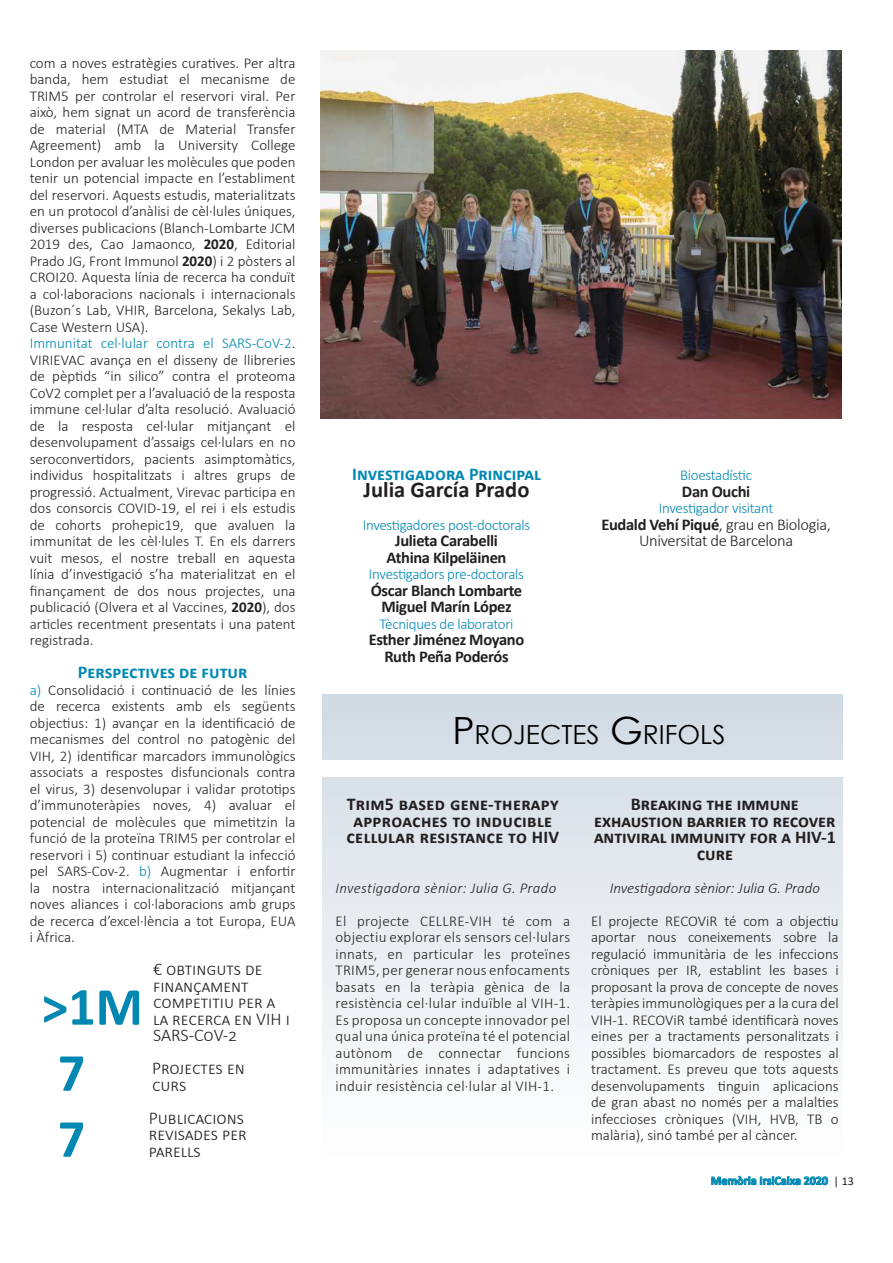
<style>
.page{position:relative;width:893px;height:1263px;background:#fff}
.page>*{position:absolute;margin:0;border:0;box-sizing:border-box;transform-origin:0 0}
.t1{font:700 54px "Calibri";color:#0088b2}
.t2{font:26.25px "Century Gothic";color:#000}
.t3{font:700 22.5px "Calibri";color:#231f20}
.t4{font:300 18px/16.5px "Calibri";color:#231f20}
.t5{font:700 18px/16.5px "Calibri";color:#231f20;text-align:center}
.t6{font:700 18px/16.5px "Calibri";letter-spacing:.02em;color:#231f20;text-align:center}
.t7{font:700 18px "Calibri";color:#0088b2}
.t8{font:700 16.5px/16.5px "Calibri";letter-spacing:-.02em;color:#231f20;text-align:center}
.t9{font:300 16.5px/16.5px "Calibri";letter-spacing:-.02em;color:#231f20;text-align:center}
.t10{font:300 15px/16.5px "Calibri";color:#231f20;text-align:justify}
.t11{font:300 15px "Calibri";letter-spacing:-.02em;color:#0088b2}
.t12{font:italic 300 15px "Calibri";letter-spacing:.005em;color:#231f20}
.t13{font:700 12px "Calibri";color:#0088b2}
.s1{font-weight:700}
.s2{color:#0088b2}
.s3{color:#000}
.s4{font-size:37.5px}
.s5{font-weight:400;color:#231f20}
</style>
<div class="page">
<div style="left:322px;top:695px;width:521px;height:460px;background:linear-gradient(to bottom,#d0dae4,#fefefe)"></div>
<div style="left:322px;top:761px;width:571px;height:16px;background:#fff"></div>
<svg style="left:711px;top:1175px;width:117px;height:10px"></svg>
<img style="left:321px;top:51px;width:521px;height:367px">
<p class="t10" style="left:30px;top:54px;width:267px;text-align:left">com a noves estratègies curatives. Per altra banda, hem estudiat el mecanisme de TRIM5 per controlar el reservori viral. Per això, hem signat un acord de transferència de material (MTA de Material Transfer Agreement) amb la University College London per avaluar les molècules que poden tenir un potencial impacte en l’establiment del reservori. Aquests estudis, materialitzats en un protocol d’anàlisi de cèl·lules úniques, diverses publicacions (Blanch-Lombarte JCM 2019 des, Cao Jamaonco, <span class="s1">2020</span>, Editorial Prado JG, Front Immunol <span class="s1">2020</span>) i 2 pòsters al CROI20. Aquesta línia de recerca ha conduït a col·laboracions nacionals i internacionals (Buzon´s Lab, VHIR, Barcelona, Sekalys Lab, Case Western USA).<br><span class="s2">Immunitat cel·lular contra el SARS-CoV-2</span><span class="s3">.<br></span>VIRIEVAC avança en el disseny de llibreries de pèptids “in silico” contra el proteoma CoV2 complet per a l’avaluació de la resposta immune cel·lular d’alta resolució. Avaluació de la resposta cel·lular mitjançant el desenvolupament d’assaigs cel·lulars en no seroconvertidors, pacients asimptomàtics, individus hospitalitzats i altres grups de progressió. Actualment, Virevac participa en dos consorcis COVID-19, el rei i els estudis de cohorts prohepic19, que avaluen la immunitat de les cèl·lules T. En els darrers vuit mesos, el nostre treball en aquesta línia d’investigació s’ha materialitzat en el finançament de dos nous projectes, una publicació (Olvera et al Vaccines, <span class="s1">2020</span>), dos articles recentment presentats i una patent registrada.</p>
<p class="t7" style="left:78px;top:659px;width:171px">Perspectives de futur</p>
<p class="t10" style="left:30px;top:681px;width:267px"><span class="s2">a)</span> Consolidació i continuació de les línies de recerca existents amb els següents objectius: 1) avançar en la identificació de mecanismes del control no patogènic del VIH, 2) identificar marcadors immunològics associats a respostes disfuncionals contra el virus, 3) desenvolupar i validar prototips d’immunoteràpies noves, 4) avaluar el potencial de molècules que mimetitzin la funció de la proteïna TRIM5 per controlar el reservori i 5) continuar estudiant la infecció pel SARS-Cov-2. <span class="s2">b)</span> Augmentar i enfortir la nostra internacionalització mitjançant noves aliances i col·laboracions amb grups de recerca d’excel·lència a tot Europa, EUA i Àfrica.</p>
<h1 class="t1" style="left:41px;top:968px;width:103px">&gt;1M</h1>
<h1 class="t1" style="left:58px;top:1034px;width:29px">7</h1>
<h1 class="t1" style="left:58px;top:1100px;width:29px">7</h1>
<p class="t4" style="left:153px;top:961px;width:138px">€ obtinguts de finançament competitiu per a la recerca en VIH i<br>SARS-CoV-2</p>
<p class="t4" style="left:152px;top:1060px;width:94px">Projectes en</p>
<p class="t4" style="left:149px;top:1068px;width:97px;line-height:33px">curs<br>Publicacions</p>
<p class="t4" style="left:149px;top:1126px;width:99px">revisades per</p>
<p class="t4" style="left:149px;top:1142px;width:54px">parells</p>
<p class="t7" style="left:352px;top:461px;width:190px">Investigadora Principal</p>
<h3 class="t3" style="left:364px;top:473px;width:167px">Julia García Prado</h3>
<p class="t11" style="left:363px;top:515px;width:169px">Investigadores post-doctorals</p>
<p class="t8" style="left:387px;top:532px;width:121px">Julieta Carabelli<br>Athina Kilpeläinen</p>
<p class="t11" style="left:369px;top:565px;width:157px">Investigadors pre-doctorals</p>
<p class="t8" style="left:371px;top:582px;width:153px">Óscar Blanch Lombarte<br>Miguel Marín López</p>
<p class="t11" style="left:379px;top:614px;width:135px">Tècniques de laboratori</p>
<p class="t8" style="left:369px;top:631px;width:157px">Esther Jiménez Moyano<br>Ruth Peña Poderós</p>
<p class="t11" style="left:680px;top:466px;width:73px">Bioestadístic</p>
<p class="t8" style="left:682px;top:483px;width:70px">Dan Ouchi</p>
<p class="t11" style="left:659px;top:499px;width:116px">Investigador visitant</p>
<p class="t9" style="left:601px;top:516px;width:231px"><span class="s1">Eudald Vehí Piqué</span>, grau en Biologia,<br>Universitat de Barcelona</p>
<h2 class="t2" style="left:452px;top:716px;width:275px"><span class="s4">P</span>ROJECTES <span class="s4">G</span>RIFOLS</h2>
<p class="t6" style="left:346px;top:796px;width:214px">Trim5 based gene-therapy approaches to inducible cellular resistance to HIV</p>
<p class="t12" style="left:335px;top:878px;width:222px">Investigadora sènior: Julia G. Prado</p>
<p class="t10" style="left:335px;top:912px;width:236px">El projecte CELLRE-VIH té com a objectiu explorar els sensors cel·lulars innats, en particular les proteïnes TRIM5, per generar nous enfocaments basats en la teràpia gènica de la resistència cel·lular induïble al VIH-1.<br>Es proposa un concepte innovador pel qual una única proteïna té el potencial autònom de connectar funcions immunitàries innates i adaptatives i induir resistència cel·lular al VIH-1.</p>
<p class="t5" style="left:594px;top:796px;width:243px">Breaking the immune exhaustion barrier to recover antiviral immunity for a HIV-1 cure</p>
<p class="t12" style="left:610px;top:878px;width:212px">Investigadora sènior: Julia G. Prado</p>
<p class="t10" style="left:591px;top:912px;width:249px">El projecte RECOViR té com a objectiu aportar nous coneixements sobre la regulació immunitària de les infeccions cròniques per IR, establint les bases i proposant la prova de concepte de noves teràpies immunològiques per a la cura del VIH-1. RECOViR també identificarà noves eines per a tractaments personalitzats i possibles biomarcadors de respostes al tractament. Es preveu que tots aquests desenvolupaments tinguin aplicacions de gran abast no només per a malalties infeccioses cròniques (VIH, HVB, TB o malària), sinó també per al càncer.</p>
<p class="t13" style="left:711px;top:1172px;width:144px">Memòria IrsiCaixa 2020 <span class="s5">| 13</span></p>
</div>
